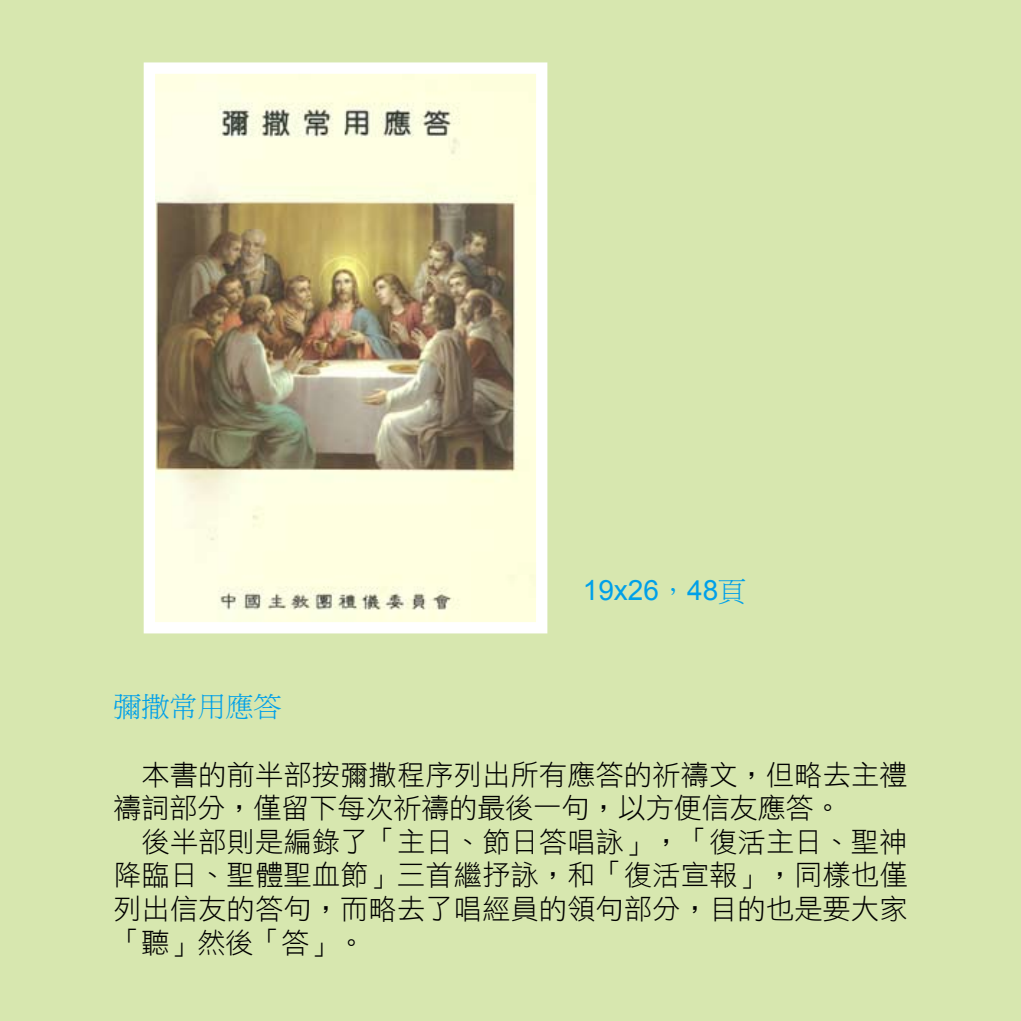
<style>
.page{position:relative;width:1021px;height:1021px;background:#fff}
.page>*{position:absolute;margin:0;border:0;box-sizing:border-box;transform-origin:0 0}
.t1{font:28px/33.6px "DF Hei Lt HK BF";letter-spacing:.015em;color:#000}
.t2{font:28px "Arial";color:#00a0e9}
.t3{font:28px "P Ming Li U";color:#00a0e9}
.s1{font-family:"P Ming Li U"}
</style>
<div class="page">
<div style="left:0;top:0;width:1020px;height:1020px;background:#d7e7af"></div>
<img style="left:156px;top:74px;width:379px;height:547px">
<div style="left:144px;top:62px;width:403px;height:571px;border:11px solid #fff"></div>
<p class="t2" style="left:583px;top:572px;width:165px">19x26<span class="s1">，</span>48<span class="s1">頁</span></p>
<p class="t3" style="left:113px;top:693px;width:169px">彌撒常用應答</p>
<p class="t1" style="left:113px;top:757px;width:795px;text-indent:28px">本書的前半部按彌撒程序列出所有應答的祈禱文，但略去主禮禱詞部分，僅留下每次祈禱的最後一句，以方便信友應答。</p>
<p class="t1" style="left:113px;top:824px;width:795px;text-align:justify;text-indent:28px">後半部則是編錄了「主日、節日答唱詠」，「復活主日、聖神降臨日、聖體聖血節」三首繼抒詠，和「復活宣報」，同樣也僅列出信友的答句，而略去了唱經員的領句部分，目的也是要大家「聽」然後「答」。</p>
</div>
